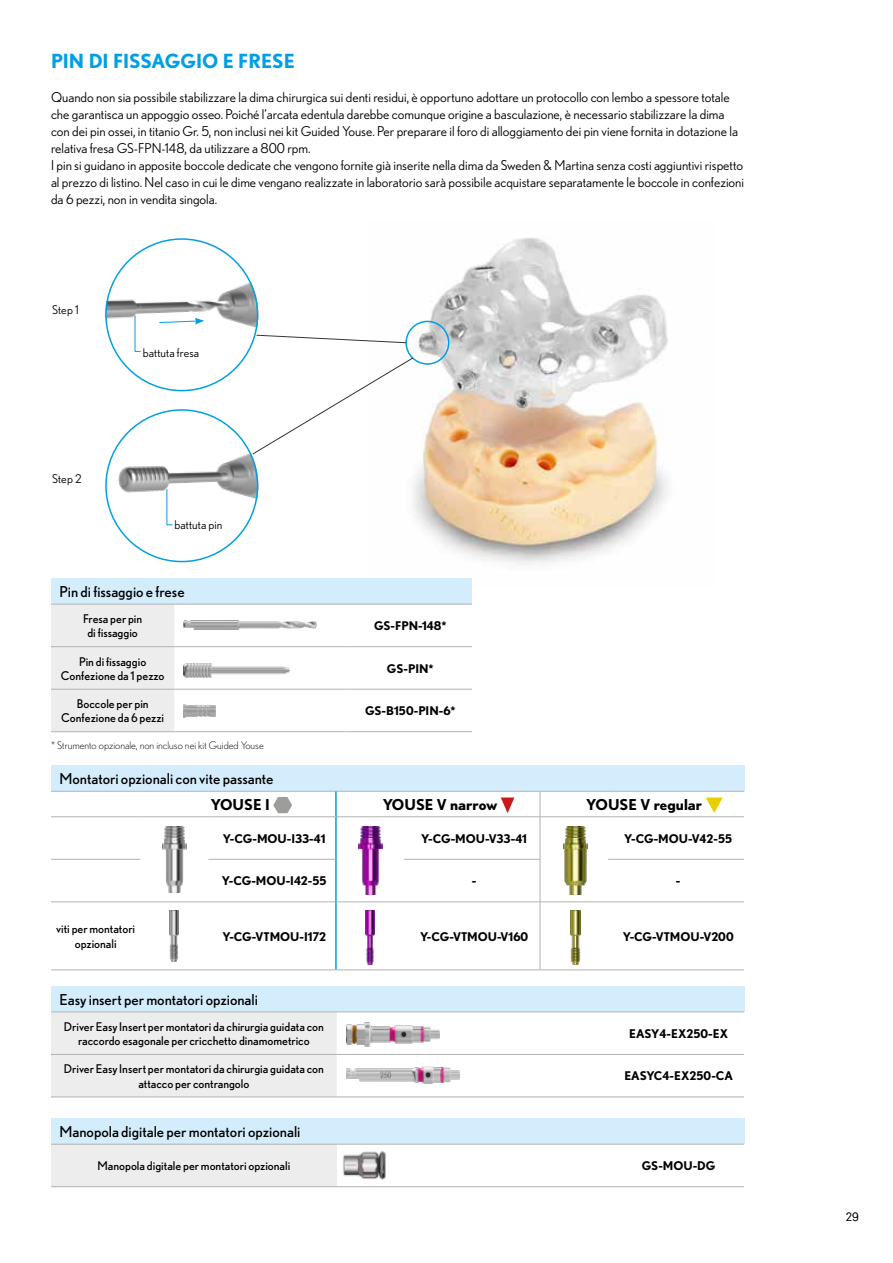
<style>
.page{position:relative;width:893px;height:1263px;background:#fff}
.page>*{position:absolute;margin:0;border:0;box-sizing:border-box;transform-origin:0 0}
.t1{font:700 19.5px "Nobel";color:#009fe3}
.t2{font:15px "Nobel";color:#000}
.t3{font:700 15px "Nobel";color:#000}
.t4{font:13.5px/17px "Nobel";color:#000}
.t5{font:12px/14.4px "Nobel";color:#000;text-align:center}
.t6{font:700 12px "Nobel";color:#000}
.t7{font:12px "Nobel";letter-spacing:.01em;color:#000}
.t8{font:12px "Akkurat Light Pro";color:#000}
.t9{font:300 10.5px "Nobel";color:#000}
</style>
<div class="page">
<img style="left:402px;top:237px;width:266px;height:328px">
<img style="left:105px;top:264px;width:153px;height:101px">
<img style="left:105px;top:435px;width:153px;height:101px">
<div style="left:405px;top:321px;width:44px;height:44px;border:2px solid #009fe3;border-radius:50%"></div>
<svg style="left:252px;top:357px;width:161px;height:98px"></svg>
<svg style="left:256px;top:335px;width:150px;height:8px"></svg>
<svg style="left:159px;top:318px;width:45px;height:7px"></svg>
<svg style="left:134px;top:315px;width:7px;height:37px"></svg>
<svg style="left:166px;top:489px;width:7px;height:37px"></svg>
<img style="left:184px;top:704px;width:31px;height:14px">
<img style="left:184px;top:664px;width:105px;height:14px">
<img style="left:184px;top:620px;width:133px;height:10px">
<img style="left:162px;top:826px;width:25px;height:66px">
<img style="left:358px;top:826px;width:25px;height:68px">
<img style="left:563px;top:826px;width:25px;height:68px">
<img style="left:170px;top:910px;width:9px;height:51px">
<img style="left:366px;top:910px;width:9px;height:55px">
<img style="left:571px;top:910px;width:9px;height:55px">
<img style="left:343px;top:1151px;width:43px;height:29px">
<img style="left:347px;top:1022px;width:93px;height:24px">
<img style="left:347px;top:1066px;width:112px;height:17px">
<div style="left:51px;top:578px;width:421px;height:26px;background:#d4edfc"></div>
<div style="left:51px;top:605px;width:123px;height:126px;background:#ededed"></div>
<hr style="left:51px;top:646px;width:123px;height:1px;background:#b3b2b2">
<hr style="left:51px;top:689px;width:123px;height:1px;background:#b3b2b2">
<hr style="left:174px;top:604px;width:170px;height:1px;background:#b3b2b2">
<hr style="left:174px;top:646px;width:170px;height:1px;background:#b3b2b2">
<hr style="left:174px;top:689px;width:170px;height:1px;background:#b3b2b2">
<hr style="left:174px;top:731px;width:170px;height:1px;background:#b3b2b2">
<hr style="left:51px;top:604px;width:123px;height:1px;background:#b3b2b2">
<hr style="left:51px;top:731px;width:123px;height:1px;background:#b3b2b2">
<hr style="left:344px;top:604px;width:128px;height:1px;background:#b3b2b2">
<hr style="left:344px;top:646px;width:128px;height:1px;background:#b3b2b2">
<hr style="left:344px;top:689px;width:128px;height:1px;background:#b3b2b2">
<hr style="left:344px;top:731px;width:128px;height:1px;background:#b3b2b2">
<div style="left:51px;top:986px;width:693px;height:26px;background:#d4edfc"></div>
<div style="left:51px;top:1013px;width:286px;height:84px;background:#ededed"></div>
<hr style="left:51px;top:1054px;width:286px;height:1px;background:#b3b2b2">
<hr style="left:51px;top:1097px;width:286px;height:1px;background:#b3b2b2">
<hr style="left:337px;top:1012px;width:272px;height:1px;background:#b3b2b2">
<hr style="left:337px;top:1054px;width:272px;height:1px;background:#b3b2b2">
<hr style="left:337px;top:1097px;width:272px;height:1px;background:#b3b2b2">
<hr style="left:51px;top:1012px;width:286px;height:1px;background:#b3b2b2">
<hr style="left:609px;top:1012px;width:135px;height:1px;background:#b3b2b2">
<hr style="left:609px;top:1054px;width:135px;height:1px;background:#b3b2b2">
<hr style="left:609px;top:1097px;width:135px;height:1px;background:#b3b2b2">
<div style="left:51px;top:1118px;width:693px;height:26px;background:#d4edfc"></div>
<div style="left:51px;top:1144px;width:286px;height:43px;background:#ededed"></div>
<hr style="left:51px;top:1144px;width:286px;height:1px;background:#b3b2b2">
<hr style="left:51px;top:1186px;width:286px;height:1px;background:#b3b2b2">
<hr style="left:337px;top:1144px;width:272px;height:1px;background:#b3b2b2">
<hr style="left:337px;top:1186px;width:272px;height:1px;background:#b3b2b2">
<hr style="left:609px;top:1144px;width:135px;height:1px;background:#b3b2b2">
<hr style="left:609px;top:1186px;width:135px;height:1px;background:#b3b2b2">
<div style="left:51px;top:765px;width:693px;height:26px;background:#d4edfc"></div>
<hr style="left:51px;top:859px;width:34px;height:1px;background:#b3b2b2">
<hr style="left:85px;top:859px;width:55px;height:1px;background:#b3b2b2">
<hr style="left:51px;top:791px;width:34px;height:1px;background:#b3b2b2">
<hr style="left:140px;top:791px;width:68px;height:1px;background:#b3b2b2">
<hr style="left:208px;top:791px;width:128px;height:1px;background:#b3b2b2">
<hr style="left:336px;top:791px;width:68px;height:1px;background:#b3b2b2">
<hr style="left:404px;top:791px;width:136px;height:1px;background:#b3b2b2">
<hr style="left:540px;top:791px;width:68px;height:1px;background:#b3b2b2">
<hr style="left:608px;top:791px;width:136px;height:1px;background:#b3b2b2">
<hr style="left:85px;top:791px;width:55px;height:1px;background:#b3b2b2">
<hr style="left:51px;top:816px;width:34px;height:1px;background:#b3b2b2">
<hr style="left:208px;top:901px;width:128px;height:1px;background:#b3b2b2">
<hr style="left:404px;top:901px;width:136px;height:1px;background:#b3b2b2">
<hr style="left:608px;top:901px;width:136px;height:1px;background:#b3b2b2">
<hr style="left:335px;top:902px;width:2px;height:68px;background:#009fe3">
<hr style="left:540px;top:902px;width:1px;height:68px;background:#b3b2b2">
<hr style="left:336px;top:816px;width:68px;height:1px;background:#b3b2b2">
<hr style="left:336px;top:901px;width:68px;height:1px;background:#b3b2b2">
<hr style="left:335px;top:817px;width:2px;height:42px;background:#009fe3">
<hr style="left:335px;top:859px;width:2px;height:43px;background:#009fe3">
<hr style="left:540px;top:816px;width:68px;height:1px;background:#b3b2b2">
<hr style="left:540px;top:901px;width:68px;height:1px;background:#b3b2b2">
<hr style="left:540px;top:817px;width:1px;height:42px;background:#b3b2b2">
<hr style="left:540px;top:859px;width:1px;height:43px;background:#b3b2b2">
<hr style="left:140px;top:816px;width:68px;height:1px;background:#b3b2b2">
<hr style="left:140px;top:901px;width:68px;height:1px;background:#b3b2b2">
<hr style="left:51px;top:901px;width:34px;height:1px;background:#b3b2b2">
<hr style="left:85px;top:901px;width:55px;height:1px;background:#b3b2b2">
<hr style="left:51px;top:969px;width:34px;height:1px;background:#b3b2b2">
<hr style="left:85px;top:969px;width:55px;height:1px;background:#b3b2b2">
<hr style="left:404px;top:816px;width:136px;height:1px;background:#b3b2b2">
<hr style="left:608px;top:816px;width:136px;height:1px;background:#b3b2b2">
<hr style="left:335px;top:791px;width:2px;height:25px;background:#009fe3">
<hr style="left:208px;top:816px;width:128px;height:1px;background:#b3b2b2">
<svg style="left:540px;top:791px;width:1px;height:25px"></svg>
<hr style="left:85px;top:816px;width:55px;height:1px;background:#b3b2b2">
<hr style="left:140px;top:969px;width:68px;height:1px;background:#b3b2b2">
<hr style="left:208px;top:859px;width:127px;height:1px;background:#b3b2b2">
<hr style="left:404px;top:859px;width:136px;height:1px;background:#b3b2b2">
<hr style="left:608px;top:859px;width:136px;height:1px;background:#b3b2b2">
<hr style="left:208px;top:969px;width:128px;height:1px;background:#b3b2b2">
<hr style="left:336px;top:969px;width:68px;height:1px;background:#b3b2b2">
<hr style="left:404px;top:969px;width:136px;height:1px;background:#b3b2b2">
<hr style="left:540px;top:969px;width:68px;height:1px;background:#b3b2b2">
<hr style="left:608px;top:969px;width:136px;height:1px;background:#b3b2b2">
<svg style="left:705px;top:797px;width:18px;height:16px"></svg>
<svg style="left:501px;top:797px;width:14px;height:16px"></svg>
<svg style="left:273px;top:797px;width:19px;height:17px"></svg>
<h1 class="t1" style="left:51px;top:49px;width:245px">PIN DI FISSAGGIO E FRESE</h1>
<p class="t4" style="left:51px;top:89px;width:695px">Quando non sia possibile stabilizzare la dima chirurgica sui denti residui, è opportuno adottare un protocollo con lembo a spessore totale che garantisca un appoggio osseo. Poiché l’arcata edentula darebbe comunque origine a basculazione, è necessario stabilizzare la dima con dei pin ossei, in titanio Gr. 5, non inclusi nei kit Guided Youse. Per preparare il foro di alloggiamento dei pin viene fornita in dotazione la relativa fresa GS-FPN-148, da utilizzare a 800 rpm.<br>I pin si guidano in apposite boccole dedicate che vengono fornite già inserite nella dima da Sweden &amp; Martina senza costi aggiuntivi rispetto al prezzo di listino. Nel caso in cui le dime vengano realizzate in laboratorio sarà possibile acquistare separatamente le boccole in confezioni da 6 pezzi, non in vendita singola.</p>
<p class="t7" style="left:52px;top:303px;width:28px">Step 1</p>
<p class="t7" style="left:52px;top:472px;width:31px">Step 2</p>
<p class="t7" style="left:143px;top:345px;width:58px">battuta fresa</p>
<p class="t7" style="left:174px;top:518px;width:50px">battuta pin</p>
<p class="t2" style="left:60px;top:583px;width:127px">Pin di fissaggio e frese</p>
<p class="t5" style="left:83px;top:611px;width:61px">Fresa per pin di fissaggio</p>
<p class="t6" style="left:374px;top:619px;width:74px">GS-FPN-148*</p>
<p class="t5" style="left:61px;top:654px;width:105px">Pin di fissaggio<br>Confezione da 1 pezzo</p>
<p class="t6" style="left:387px;top:661px;width:48px">GS-PIN*</p>
<p class="t5" style="left:61px;top:696px;width:104px">Boccole per pin<br>Confezione da 6 pezzi</p>
<p class="t6" style="left:365px;top:704px;width:92px">GS-B150-PIN-6*</p>
<p class="t9" style="left:51px;top:739px;width:214px">* Strumento opzionale, non incluso nei kit Guided Youse</p>
<p class="t2" style="left:60px;top:770px;width:216px">Montatori opzionali con vite passante</p>
<p class="t3" style="left:211px;top:796px;width:60px">YOUSE I</p>
<p class="t3" style="left:383px;top:796px;width:116px">YOUSE V narrow</p>
<p class="t3" style="left:586px;top:796px;width:117px">YOUSE V regular</p>
<p class="t6" style="left:223px;top:831px;width:104px">Y-CG-MOU-I33-41</p>
<p class="t6" style="left:421px;top:831px;width:107px">Y-CG-MOU-V33-41</p>
<p class="t6" style="left:624px;top:831px;width:109px">Y-CG-MOU-V42-55</p>
<p class="t6" style="left:222px;top:874px;width:106px">Y-CG-MOU-I42-55</p>
<p class="t6" style="left:472px;top:874px;width:6px">-</p>
<p class="t6" style="left:676px;top:874px;width:6px">-</p>
<p class="t5" style="left:56px;top:922px;width:80px">viti per montatori opzionali</p>
<p class="t6" style="left:222px;top:929px;width:105px">Y-CG-VTMOU-I172</p>
<p class="t6" style="left:420px;top:929px;width:110px">Y-CG-VTMOU-V160</p>
<p class="t6" style="left:623px;top:929px;width:112px">Y-CG-VTMOU-V200</p>
<p class="t2" style="left:60px;top:991px;width:200px">Easy insert per montatori opzionali</p>
<p class="t5" style="left:64px;top:1019px;width:261px">Driver Easy Insert per montatori da chirurgia guidata con raccordo esagonale per cricchetto dinamometrico</p>
<p class="t6" style="left:629px;top:1026px;width:100px">EASY4-EX250-EX</p>
<p class="t5" style="left:64px;top:1061px;width:261px">Driver Easy Insert per montatori da chirurgia guidata con attacco per contrangolo</p>
<p class="t6" style="left:624px;top:1069px;width:110px">EASYC4-EX250-CA</p>
<p class="t2" style="left:60px;top:1123px;width:242px">Manopola digitale per montatori opzionali</p>
<p class="t5" style="left:98px;top:1158px;width:194px">Manopola digitale per montatori opzionali</p>
<p class="t6" style="left:642px;top:1159px;width:75px">GS-MOU-DG</p>
<p class="t8" style="left:845px;top:1210px;width:15px">29</p>
</div>
